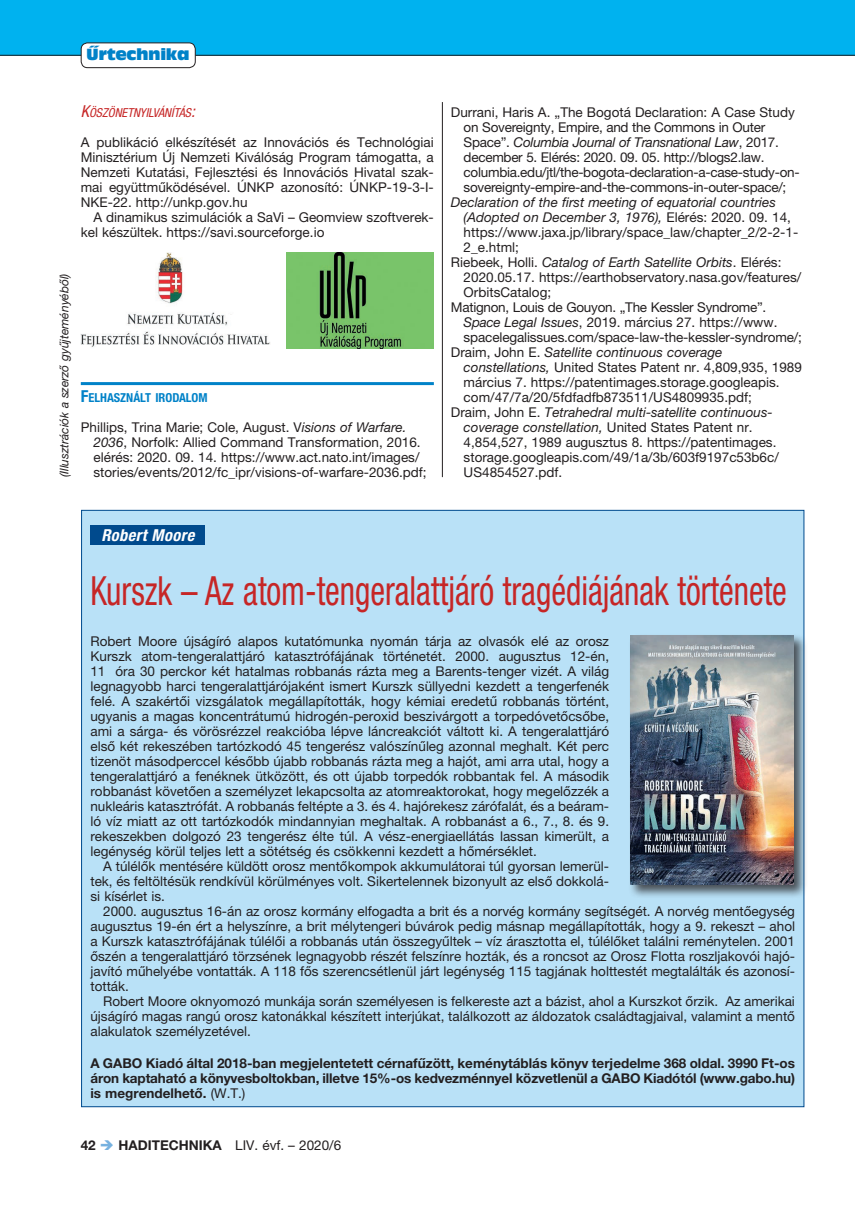
<style>
.page{position:relative;width:855px;height:1212px;background:#fff}
.page>*{position:absolute;margin:0;border:0;box-sizing:border-box;transform-origin:0 0}
.t1{font:condensed 40.2px "Helvetica Neue LT Pro";color:#c62626;scale:.82 1}
.t2{font:italic 700 condensed 16.5px "Helvetica Neue LT Pro";letter-spacing:.025em;color:#fff}
.t3{font:15px "Antique Olive Compact";letter-spacing:-.02em;color:#0082c8}
.t4{font:13.5px/15px "Helvetica Neue LT Pro";color:#231f20;text-align:justify}
.t5{font:13.5px/15px "Helvetica Neue LT Pro";letter-spacing:-.02em;color:#231f20}
.t6{font:italic 13.5px "Helvetica Neue LT Pro";color:#231f20}
.t7{font:700 13.5px/15px "Helvetica Neue LT Pro";letter-spacing:-.01em;color:#231f20;text-align:justify}
.t8{font:italic condensed 12.3px "Helvetica Neue LT Pro";color:#c62626}
.t9{font:700 condensed 12.3px "Helvetica Neue LT Pro";color:#0082c8}
.t10{font:italic 12px "Helvetica Neue LT Pro";color:#231f20}
.s1{font-size:16.5px}
.s2{font-style:italic}
.s3{font-style:normal}
.s4{font-weight:400}
.s5{font-weight:700}
.s6{color:#76b1df}
</style>
<div class="page">
<div style="left:0;top:0;width:855px;height:55px;background:#00b2ef"></div>
<hr style="left:0;top:55px;width:855px;height:1px;background:#231f20">
<div style="left:81px;top:43px;width:114px;height:25px;background:#fff;border-radius:6px"></div>
<div style="left:81px;top:43px;width:115px;height:25px;border:1px solid #231f20;border-radius:6px"></div>
<hr style="left:81px;top:382px;width:353px;height:3px;background:#0082c8">
<img style="left:81px;top:253px;width:189px;height:94px">
<img style="left:287px;top:253px;width:147px;height:95px">
<div style="left:82px;top:510px;width:722px;height:597px;background:#b9e1f7"></div>
<div style="left:90px;top:526px;width:115px;height:19px;background:#004a8d"></div>
<div style="left:628px;top:633px;width:179px;height:266px;background:#231f20;opacity:.75"></div>
<img style="left:630px;top:635px;width:163px;height:249px">
<hr style="left:442px;top:102px;width:1px;height:375px;background:#231f20">
<p class="t3" style="left:86px;top:44px;width:105px">Űrtechnika</p>
<p class="t8" style="left:81px;top:106px;width:116px"><span class="s1">K</span>ÖSZÖNETNYILVÁNÍTÁS<span class="s1">:</span></p>
<p class="t4" style="left:81px;top:135px;width:354px">A publikáció elkészítését az Innovációs és Technológiai Minisztérium Új Nemzeti Kiválóság Program támogatta, a Nemzeti Kutatási, Fejlesztési és Innovációs Hivatal szak&shy;mai együttműködésével. ÚNKP azonosító: ÚNKP-19-3-I-NKE-22. http://unkp.gov.hu</p>
<p class="t4" style="left:81px;top:210px;width:354px;text-indent:13px">A dinamikus szimulációk a SaVi – Geomview szoftverek&shy;kel készültek. https://savi.sourceforge.io</p>
<p class="t10" style="left:57px;top:477px;width:207px;rotate:-90deg">(Illusztrációk a szerző gyűjteményéből)</p>
<p class="t9" style="left:81px;top:390px;width:128px"><span class="s1">F</span>ELHASZNÁLT IRODALOM</p>
<p class="t4" style="left:94px;top:420px;width:335px;text-align:left;text-indent:-13px">Phillips, Trina Marie; Cole, August. V<span class="s2">isions of Warfare.<br>2036</span>, Norfolk: Allied Command Transformation, 2016. elérés: 2020. 09. 14. https://www.act.nato.int/images/ stories/events/2012/fc_ipr/visions-of-warfare-2036.pdf;</p>
<p class="t5" style="left:463px;top:105px;width:337px;text-indent:-13px">Durrani, Haris A. „The Bogotá Declaration: A Case Study on Sovereignty, Empire, and the Commons in Outer Space”. <span class="s2">Columbia Journal of Transnational Law</span>, 2017. december 5. Elérés: 2020. 09. 05. http://blogs2.law. columbia.edu/jtl/the-bogota-declaration-a-case-study-on&shy;sovereignty-empire-and-the-commons-in-outer-space/;</p>
<p class="t6" style="left:451px;top:194px;width:326px">Declaration of the first meeting of equatorial countries</p>
<p class="t6" style="left:463px;top:209px;width:329px">(Adopted on December 3, 1976), <span class="s3">Elérés: 2020. 09. 14,</span></p>
<p class="t4" style="left:463px;top:225px;width:336px">https://www.jaxa.jp/library/space_law/chapter_2/2-2-1-</p>
<p class="t4" style="left:463px;top:240px;width:57px">2_e.html;</p>
<p class="t6" style="left:451px;top:254px;width:332px"><span class="s3">Riebeek, Holli.</span> Catalog of Earth Satellite Orbits<span class="s3">. Elérés:</span></p>
<p class="t4" style="left:463px;top:270px;width:339px">2020.05.17. https://earthobservatory.nasa.gov/features/</p>
<p class="t4" style="left:463px;top:285px;width:89px">OrbitsCatalog;</p>
<p class="t5" style="left:451px;top:300px;width:317px">Matignon, Louis de Gouyon. „The Kessler Syndrome”.</p>
<p class="t4" style="left:463px;top:315px;width:315px"><span class="s2">Space Legal Issues</span>, 2019. március 27. https://www.</p>
<p class="t4" style="left:463px;top:330px;width:340px">spacelegalissues.com/space-law-the-kessler-syndrome/;</p>
<p class="t6" style="left:451px;top:344px;width:273px"><span class="s3">Draim, John E.</span> Satellite continuous coverage</p>
<p class="t4" style="left:463px;top:360px;width:340px"><span class="s2">constellations,</span> United States Patent nr. 4,809,935, 1989</p>
<p class="t4" style="left:463px;top:375px;width:317px">március 7. https://patentimages.storage.googleapis.</p>
<p class="t4" style="left:463px;top:390px;width:290px">com/47/7a/20/5fdfadfb873511/US4809935.pdf;</p>
<p class="t6" style="left:451px;top:404px;width:323px"><span class="s3">Draim, John E.</span> Tetrahedral multi-satellite continuous-</p>
<p class="t6" style="left:463px;top:419px;width:290px">coverage constellation, <span class="s3">United States Patent nr.</span></p>
<p class="t4" style="left:463px;top:435px;width:314px">4,854,527, 1989 augusztus 8. https://patentimages.</p>
<p class="t4" style="left:463px;top:450px;width:317px">storage.googleapis.com/49/1a/3b/603f9197c53b6c/</p>
<p class="t4" style="left:463px;top:465px;width:100px">US4854527.pdf.</p>
<p class="t2" style="left:101px;top:525px;width:95px">Robert Moore</p>
<h1 class="t1" style="left:90px;top:568px;width:851px">Kurszk – Az atom-tengeralattjáró tragédiájának története</h1>
<p class="t4" style="left:90px;top:633px;width:520px">Robert Moore újságíró alapos kutatómunka nyomán tárja az olvasók elé az orosz Kurszk atom-tengeralattjáró katasztrófájának történetét. 2000. augusztus 12-én, 11 óra 30 perckor két hatalmas robbanás rázta meg a Barents-tenger vizét. A világ legnagyobb harci tengeralattjárójaként ismert Kurszk süllyedni kezdett a tengerfenék felé. A szakértői vizsgálatok megállapították, hogy kémiai eredetű robbanás történt, ugyanis a magas koncentrátumú hidrogén-peroxid beszivárgott a torpedóvetőcsőbe, ami a sárga- és vörösrézzel reakcióba lépve láncreakciót váltott ki. A tengeralattjáró első két rekeszében tartózkodó 45 tengerész valószínűleg azonnal meghalt. Két perc tizenöt másodperccel később újabb robbanás rázta meg a hajót, ami arra utal, hogy a tengeralattjáró a fenéknek ütközött, és ott újabb torpedók robbantak fel. A második robbanást követően a személyzet lekapcsolta az atomreaktorokat, hogy megelőzzék a nukleáris katasztrófát. A robbanás feltépte a 3. és 4. hajórekesz zárófalát, és a beáram&shy;ló víz miatt az ott tartózkodók mindannyian meghaltak. A robbanást a 6., 7., 8. és 9. rekeszekben dolgozó 23 tengerész élte túl. A vész-energiaellátás lassan kimerült, a legénység körül teljes lett a sötétség és csökkenni kezdett a hőmérséklet.</p>
<p class="t4" style="left:90px;top:858px;width:520px;text-indent:13px">A túlélők mentésére küldött orosz mentőkompok akkumulátorai túl gyorsan lemerül&shy;tek, és feltöltésük rendkívül körülményes volt. Sikertelennek bizonyult az első dokkolá&shy;si kísérlet is.</p>
<p class="t4" style="left:90px;top:903px;width:706px;text-indent:13px">2000. augusztus 16-án az orosz kormány elfogadta a brit és a norvég kormány segítségét. A norvég mentőegység augusztus 19-én ért a helyszínre, a brit mélytengeri búvárok pedig másnap megállapították, hogy a 9. rekeszt – ahol a Kurszk katasztrófájának túlélői a robbanás után összegyűltek – víz árasztotta el, túlélőket találni reménytelen. 2001 őszén a tengeralattjáró törzsének legnagyobb részét felszínre hozták, és a roncsot az Orosz Flotta roszljakovói hajó&shy;javító műhelyébe vontatták. A 118 fős szerencsétlenül járt legénység 115 tagjának holttestét megtalálták és azonosí&shy;tották.</p>
<p class="t4" style="left:90px;top:993px;width:706px;text-indent:13px">Robert Moore oknyomozó munkája során személyesen is felkereste azt a bázist, ahol a Kurszkot őrzik. Az amerikai újságíró magas rangú orosz katonákkal készített interjúkat, találkozott az áldozatok családtagjaival, valamint a mentő alakulatok személyzetével.</p>
<p class="t7" style="left:90px;top:1055px;width:706px">A GABO Kiadó által 2018-ban megjelentetett cérnafűzött, keménytáblás könyv terjedelme 368 oldal. 3990 Ft-os áron kaptaható a könyvesboltokban, illetve 15%-os kedvezménnyel közvetlenül a GABO Kiadótól (www.gabo.hu) is megrendelhető. <span class="s4">(W.T.)</span></p>
<p class="t4" style="left:81px;top:1137px;width:262px"><span class="s5">42</span> <span class="s6">➔</span> <span class="s5">HADITECHNIKA</span> LIV. évf. – 2020/6</p>
</div>
